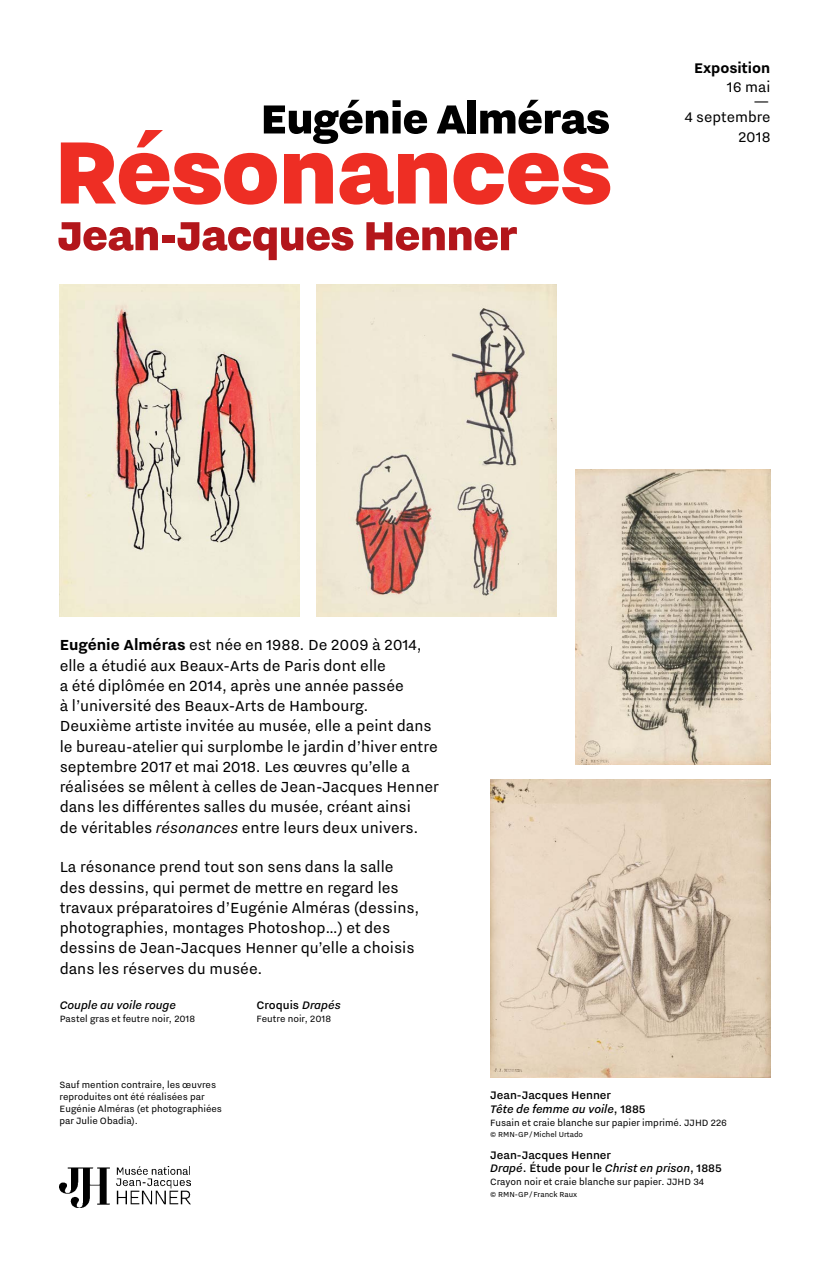
<style>
.page{position:relative;width:830px;height:1263px;background:#fff}
.page>*{position:absolute;margin:0;border:0;box-sizing:border-box;transform-origin:0 0}
.t1{font:900 109.35px "Nitti Grotesk";letter-spacing:-.02em;color:#ee2e24}
.t2{font:900 50.1px "Nitti Grotesk";letter-spacing:-.02em;color:#b3161b}
.t3{font:900 50.1px "Nitti Grotesk";letter-spacing:-.02em;color:#000}
.t4{font:18px/20.2px "Nitti Grotesk";color:#000}
.t5{font:17.25px/13.5px "Nitti Grotesk";color:#000;text-align:right}
.t6{font:700 17.25px "Nitti Grotesk";color:#000}
.t7{font:500 13.5px/13.5px "Nitti Grotesk";color:#000}
.t8{font:italic 500 13.5px "Nitti Grotesk";color:#000}
.t9{font:11.25px/12px "Nitti Grotesk";color:#000}
.t10{font:9px "Nitti Grotesk";color:#000}
.s1{font-weight:700}
.s2{font-style:italic}
</style>
<div class="page">
<img style="left:60px;top:1166px;width:130px;height:41px">
<img style="left:575px;top:469px;width:195px;height:295px">
<img style="left:490px;top:780px;width:280px;height:297px">
<img style="left:316px;top:285px;width:239px;height:332px">
<img style="left:60px;top:285px;width:239px;height:332px">
<h2 class="t3" style="left:261px;top:90px;width:350px">Eugénie Alméras</h2>
<h1 class="t1" style="left:54px;top:110px;width:559px">Résonances</h1>
<h2 class="t2" style="left:58px;top:207px;width:461px">Jean-Jacques Henner</h2>
<p class="t6" style="left:694px;top:58px;width:78px">Exposition</p>
<p class="t5" style="left:726px;top:80px;width:45px">16 mai –</p>
<p class="t5" style="left:684px;top:107px;width:87px;line-height:19.5px">4 septembre<br>2018</p>
<p class="t4" style="left:60px;top:635px;width:380px"><span class="s1">Eugénie Alméras</span> est née en 1988. De 2009 à 2014, elle a étudié aux Beaux-Arts de Paris dont elle<br>a été diplômée en 2014, après une année passée<br>à l’université des Beaux-Arts de Hambourg.<br>Deuxième artiste invitée au musée, elle a peint dans le bureau-atelier qui surplombe le jardin d’hiver entre septembre 2017 et mai 2018. Les œuvres qu’elle a réalisées se mêlent à celles de Jean-Jacques Henner dans les différentes salles du musée, créant ainsi<br>de véritables <span class="s2">résonances</span> entre leurs deux univers.</p>
<p class="t4" style="left:60px;top:856px;width:361px">La résonance prend tout son sens dans la salle des dessins, qui permet de mettre en regard les travaux préparatoires d’Eugénie Alméras (dessins, photographies, montages Photoshop…) et des dessins de Jean-Jacques Henner qu’elle a choisis dans les réserves du musée.</p>
<p class="t8" style="left:60px;top:997px;width:118px">Couple au voile rouge</p>
<p class="t9" style="left:60px;top:1012px;width:137px">Pastel gras et feutre noir, 2018</p>
<p class="t7" style="left:256px;top:998px;width:86px">Croquis <span class="s2">Drapés</span></p>
<p class="t9" style="left:256px;top:1012px;width:76px">Feutre noir, 2018</p>
<p class="t9" style="left:60px;top:1078px;width:164px">Sauf mention contraire, les œuvres reproduites ont été réalisées par<br>Eugénie Alméras (et photographiées par Julie Obadia).</p>
<p class="t7" style="left:490px;top:1088px;width:157px">Jean-Jacques Henner<br><span class="s2">Tête de femme au voile</span>, 1885</p>
<p class="t9" style="left:490px;top:1116px;width:238px">Fusain et craie blanche sur papier imprimé. JJHD 226</p>
<p class="t10" style="left:490px;top:1129px;width:94px">© RMN-GP/Michel Urtado</p>
<p class="t7" style="left:490px;top:1148px;width:233px">Jean-Jacques Henner<br><span class="s2">Drapé</span>. Étude pour le <span class="s2">Christ en prison</span>, 1885</p>
<p class="t9" style="left:490px;top:1175px;width:215px">Crayon noir et craie blanche sur papier. JJHD 34</p>
<p class="t10" style="left:490px;top:1189px;width:89px">© RMN-GP/ Franck Raux</p>
</div>
